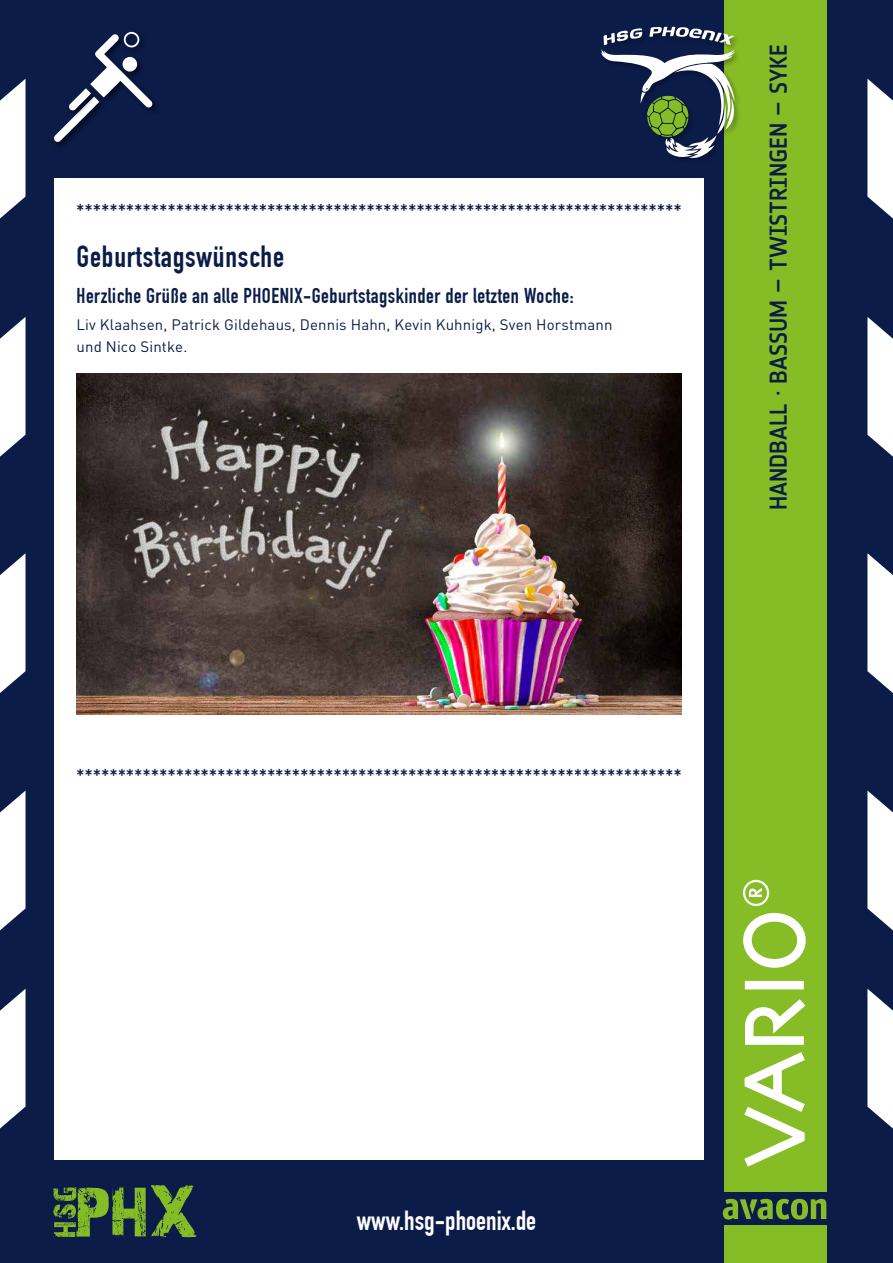
<style>
.page{position:relative;width:893px;height:1263px;background:#0c1c49}
.page>*{position:absolute;margin:0;border:0;box-sizing:border-box;transform-origin:0 0}
.t1{font:700 30px "DIN Condensed";letter-spacing:.025em;color:#0c1c49}
.t2{font:700 27px "DIN Condensed";color:#fff}
.t3{font:500 24px "Notes Soft";color:#0c1c45}
.t4{font:700 21px "DIN Condensed";letter-spacing:.025em;color:#0c1c49}
.t5{font:15px/22.5px "DIN";letter-spacing:.01em;color:#0c1c49}
</style>
<div class="page">
<svg style="left:53px;top:1185px;width:143px;height:52px"></svg>
<div style="left:724px;top:0;width:102px;height:1046px;background:#86bc25"></div>
<div style="left:724px;top:1037px;width:102px;height:154px;background:#86bc25"></div>
<div style="left:724px;top:1225px;width:102px;height:38px;background:#86bc25"></div>
<div style="left:54px;top:179px;width:650px;height:981px;background:#fff"></div>
<svg style="left:723px;top:1199px;width:103px;height:20px"></svg>
<svg style="left:745px;top:981px;width:59px;height:8px"></svg>
<svg style="left:744px;top:1052px;width:61px;height:114px"></svg>
<svg style="left:743px;top:913px;width:63px;height:55px"></svg>
<svg style="left:745px;top:999px;width:60px;height:46px"></svg>
<svg style="left:743px;top:880px;width:26px;height:26px"></svg>
<div style="left:53px;top:95px;width:53px;height:54px;background:#000;opacity:.3"></div>
<div style="left:89px;top:33px;width:71px;height:82px;background:#000;opacity:.3"></div>
<svg style="left:54px;top:32px;width:98px;height:110px"></svg>
<div style="left:600px;top:25px;width:142px;height:141px;background:#000;opacity:.3"></div>
<svg style="left:601px;top:27px;width:134px;height:134px"></svg>
<svg style="left:0;top:317px;width:26px;height:140px"></svg>
<svg style="left:867px;top:317px;width:26px;height:140px;background:#d4d7df"></svg>
<svg style="left:0;top:79px;width:26px;height:140px"></svg>
<svg style="left:867px;top:79px;width:26px;height:140px;background:#d4d7df"></svg>
<svg style="left:0;top:553px;width:26px;height:140px;background:#d4d7df"></svg>
<svg style="left:867px;top:553px;width:26px;height:140px;background:#d4d7df"></svg>
<svg style="left:0;top:989px;width:26px;height:140px;background:#d4d7df"></svg>
<svg style="left:867px;top:989px;width:26px;height:140px;background:#d4d7df"></svg>
<svg style="left:0;top:790px;width:26px;height:141px"></svg>
<svg style="left:867px;top:790px;width:26px;height:141px"></svg>
<img style="left:76px;top:374px;width:605px;height:340px">
<p class="t4" style="left:77px;top:199px;width:607px">*************************************************************************</p>
<h1 class="t1" style="left:77px;top:239px;width:209px">Geburtstagswünsche</h1>
<p class="t4" style="left:77px;top:283px;width:499px">Herzliche Grüße an alle PHOENIX-Geburtstagskinder der letzten Woche:</p>
<p class="t5" style="left:77px;top:313px;width:537px">Liv Klaahsen, Patrick Gildehaus, Dennis Hahn, Kevin Kuhnigk, Sven Horstmann und Nico Sintke.</p>
<p class="t3" style="left:765px;top:510px;width:467px;rotate:-90deg">Handball · Bassum – Twistringen – Syke</p>
<p class="t4" style="left:77px;top:765px;width:607px">*************************************************************************</p>
<p class="t2" style="left:357px;top:1205px;width:181px">www.hsg-phoenix.de</p>
</div>
